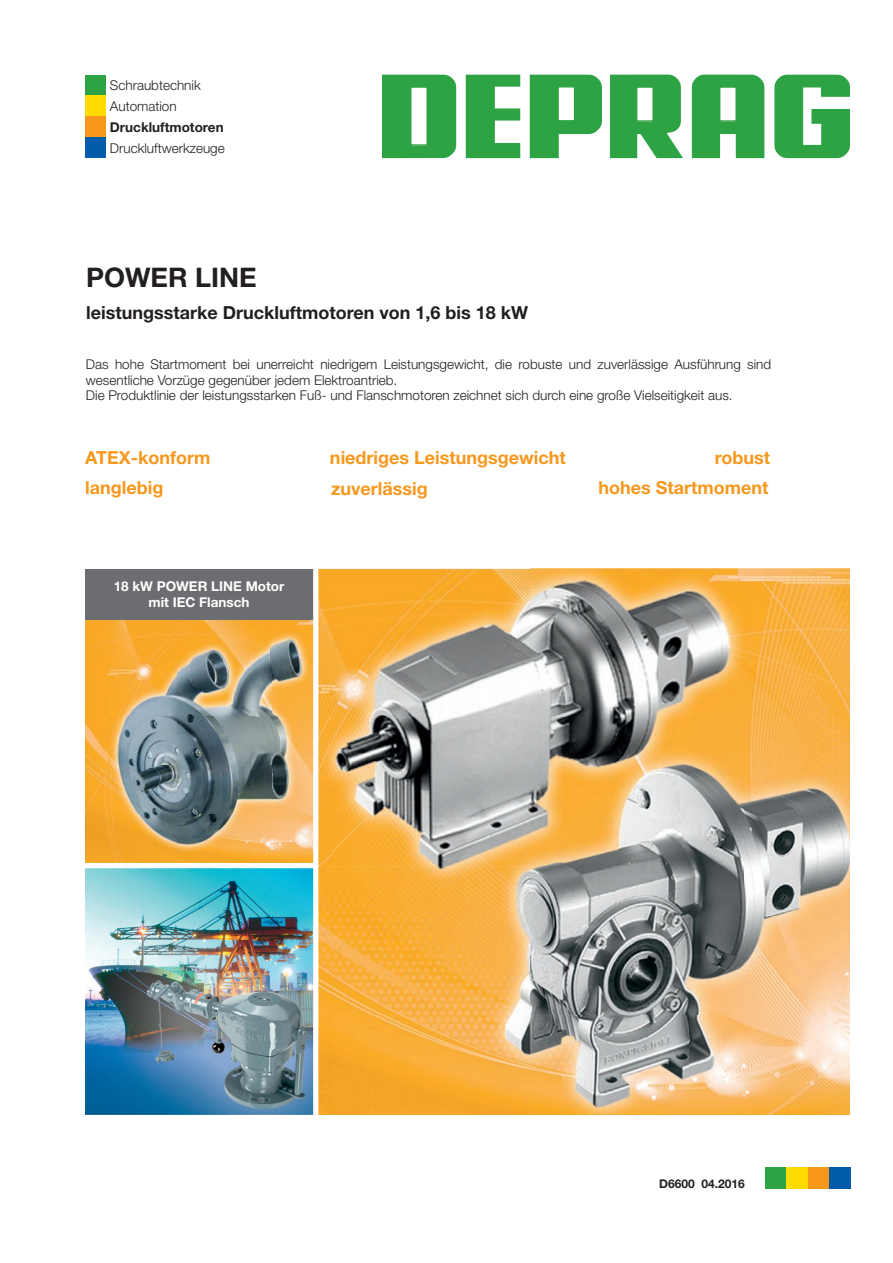
<style>
.page{position:relative;width:893px;height:1263px;background:#fff}
.page>*{position:absolute;margin:0;border:0;box-sizing:border-box;transform-origin:0 0}
.t1{font:700 27px "Helvetica Neue LT Std";color:#231f20}
.t2{font:700 18px "Helvetica Neue LT Std";color:#f7981d}
.t3{font:700 18px "Helvetica Neue LT Std";color:#231f20}
.t4{font:300 13.5px/15.9px "Helvetica Neue LT Std";color:#231f20}
.t5{font:700 13.5px/15.9px "Helvetica Neue LT Std";color:#fff;text-align:center}
.t6{font:700 13.5px "Helvetica Neue LT Std";color:#231f20}
.t7{font:700 12px "Helvetica Neue LT Std";color:#231f20}
</style>
<div class="page">
<div style="left:765px;top:1167px;width:22px;height:21px;background:#2da343"></div>
<div style="left:787px;top:1167px;width:21px;height:21px;background:#ffdc01"></div>
<div style="left:808px;top:1167px;width:21px;height:21px;background:#f7981d"></div>
<div style="left:829px;top:1167px;width:22px;height:21px;background:#015bab"></div>
<img style="left:85px;top:868px;width:228px;height:247px">
<img style="left:85px;top:620px;width:228px;height:243px">
<img style="left:318px;top:569px;width:425px;height:446px">
<img style="left:743px;top:569px;width:107px;height:546px">
<img style="left:332px;top:1015px;width:411px;height:100px">
<img style="left:318px;top:868px;width:14px;height:247px">
<div style="left:85px;top:569px;width:232px;height:51px;background:#6c6d70"></div>
<div style="left:313px;top:569px;width:5px;height:546px;background:#fff"></div>
<div style="left:382px;top:75px;width:74px;height:83px;background:#2da343"></div>
<div style="left:411px;top:87px;width:16px;height:58px;background:#fff"></div>
<div style="left:410px;top:86px;width:18px;height:60px;border:1px solid #2da343"></div>
<svg style="left:466px;top:75px;width:54px;height:83px"></svg>
<svg style="left:774px;top:75px;width:76px;height:83px"></svg>
<svg style="left:610px;top:75px;width:73px;height:83px;background:#46ae5a"></svg>
<svg style="left:530px;top:75px;width:72px;height:83px"></svg>
<div style="left:558px;top:87px;width:17px;height:34px;background:#fff"></div>
<div style="left:557px;top:86px;width:18px;height:36px;border:1px solid #2da343"></div>
<svg style="left:692px;top:75px;width:72px;height:83px;background:#3eaa52"></svg>
<div style="left:637px;top:87px;width:16px;height:34px;background:#fff"></div>
<div style="left:636px;top:86px;width:18px;height:36px;border:1px solid #2da343"></div>
<div style="left:720px;top:87px;width:16px;height:34px;background:#fff"></div>
<div style="left:719px;top:86px;width:18px;height:36px;border:1px solid #2da343"></div>
<div style="left:85px;top:75px;width:21px;height:21px;background:#2da343"></div>
<div style="left:85px;top:96px;width:21px;height:20px;background:#ffdc01"></div>
<div style="left:85px;top:116px;width:21px;height:21px;background:#f7981d"></div>
<div style="left:85px;top:137px;width:21px;height:21px;background:#015bab"></div>
<p class="t4" style="left:110px;top:74px;width:92px;line-height:20.9px">Schraubtechnik<br>Automation</p>
<p class="t6" style="left:110px;top:118px;width:115px">Druckluftmotoren</p>
<p class="t4" style="left:110px;top:139px;width:116px">Druckluftwerkzeuge</p>
<h1 class="t1" style="left:86px;top:261px;width:172px">POWER LINE</h1>
<h2 class="t3" style="left:86px;top:302px;width:444px">leistungsstarke Druckluftmotoren von 1,6 bis 18 kW</h2>
<p class="t4" style="left:86px;top:356px;width:687px">Das hohe Startmoment bei unerreicht niedrigem Leistungsgewicht, die robuste und zuverlässige Ausführung sind wesentliche Vorzüge gegenüber jedem Elektroantrieb.<br>Die Produktlinie der leistungsstarken Fuß- und Flanschmotoren zeichnet sich durch eine große Vielseitigkeit aus.</p>
<h2 class="t2" style="left:85px;top:447px;width:127px">ATEX-konform</h2>
<h2 class="t2" style="left:330px;top:447px;width:237px">niedriges Leistungsgewicht</h2>
<h2 class="t2" style="left:715px;top:447px;width:57px">robust</h2>
<h2 class="t2" style="left:85px;top:477px;width:80px">langlebig</h2>
<h2 class="t2" style="left:331px;top:477px;width:98px">zuverlässig</h2>
<h2 class="t2" style="left:598px;top:477px;width:171px">hohes Startmoment</h2>
<p class="t5" style="left:114px;top:578px;width:172px">18 kW POWER LINE Motor mit IEC Flansch</p>
<p class="t7" style="left:659px;top:1176px;width:87px">D6600 04.2016</p>
</div>
